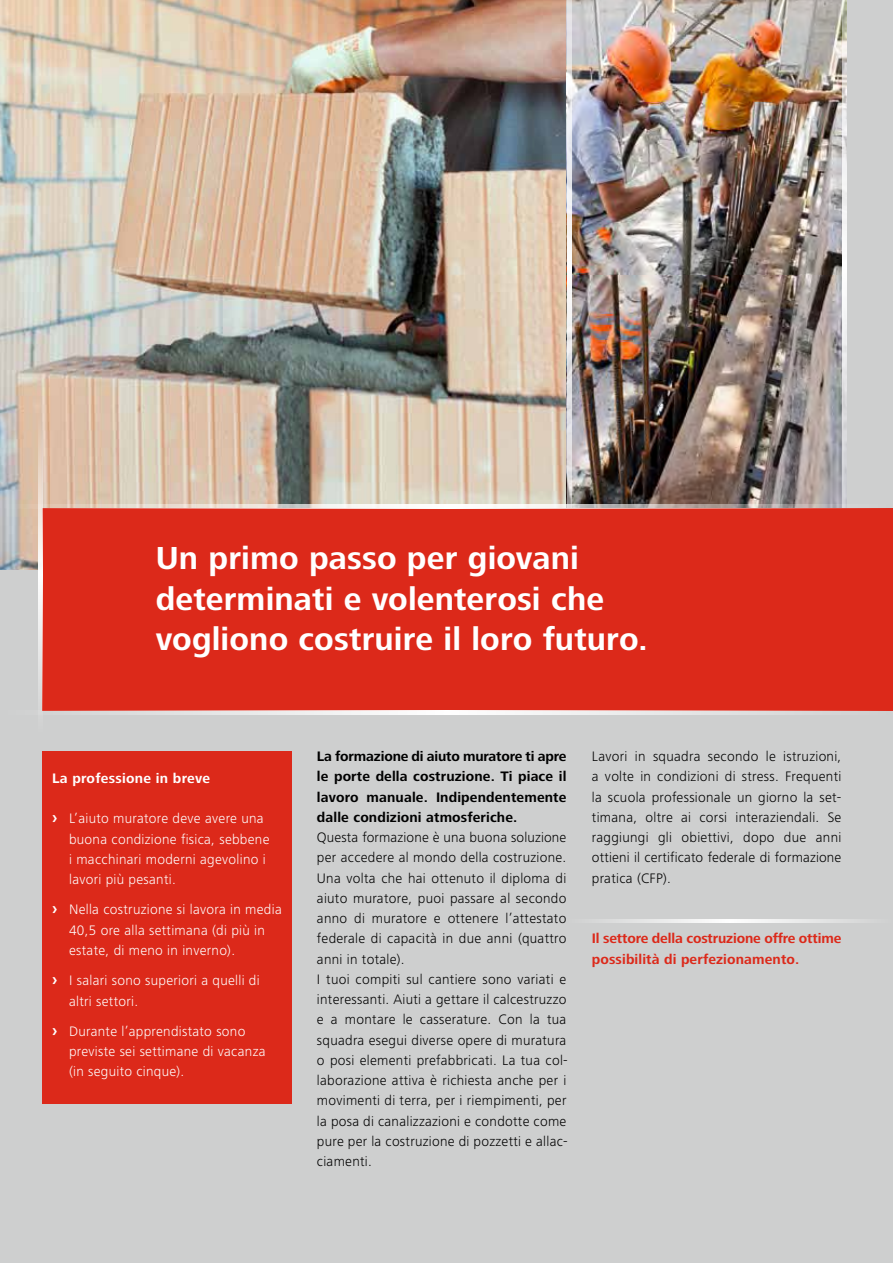
<style>
.page{position:relative;width:893px;height:1263px;background:#cecfcf}
.page>*{position:absolute;margin:0;border:0;box-sizing:border-box;transform-origin:0 0}
.t1{font:700 33px/40.5px "Frutiger Next LT";letter-spacing:.005em;color:#fff}
.t2{font:300 14.25px/20.2px "Frutiger Next LT";letter-spacing:.02em;color:#000}
.t3{font:300 14.25px/20.2px "Frutiger Next LT";letter-spacing:.02em;color:#fff}
.t4{font:700 14.25px/20.2px "Frutiger Next LT";letter-spacing:.01em;color:#000;text-align:justify}
.t5{font:700 14.25px/20.2px "Frutiger Next LT";letter-spacing:-.01em;color:#dc291a}
.t6{font:700 14.25px "Frutiger Next LT";letter-spacing:.02em;color:#fff}
.s1{font-weight:700;font-size:17.25px}
</style>
<div class="page">
<img style="left:0;top:0;width:567px;height:569px">
<img style="left:571px;top:0;width:271px;height:504px">
<svg style="left:567px;top:0;width:4px;height:504px"></svg>
<svg style="left:842px;top:0;width:4px;height:497px"></svg>
<div style="left:43px;top:508px;width:850px;height:203px;background:#dc291a"></div>
<svg style="left:0;top:504px;width:845px;height:4px"></svg>
<svg style="left:99px;top:711px;width:696px;height:4px"></svg>
<svg style="left:38px;top:415px;width:5px;height:296px"></svg>
<div style="left:43px;top:751px;width:249px;height:353px;background:#dc291a"></div>
<svg style="left:602px;top:919px;width:256px;height:4px"></svg>
<h1 class="t1" style="left:156px;top:538px;width:494px">Un primo passo per giovani determinati e volenterosi che vogliono costruire il loro futuro.</h1>
<p class="t6" style="left:52px;top:770px;width:160px">La professione in breve</p>
<p class="t3" style="left:69px;top:808px;width:202px;text-indent:-17px"><span class="s1">›</span> L’aiuto muratore deve avere una buona condizione fisica, sebbene i macchinari moderni agevolino i lavori più pesanti.</p>
<p class="t3" style="left:69px;top:900px;width:214px;text-indent:-17px"><span class="s1">›</span> Nella costruzione si lavora in media<br>40,5 ore alla settimana (di più in estate, di meno in inverno).</p>
<p class="t3" style="left:69px;top:970px;width:192px;text-indent:-17px"><span class="s1">›</span> I salari sono superiori a quelli di altri settori.</p>
<p class="t3" style="left:69px;top:1021px;width:198px;text-indent:-17px"><span class="s1">›</span> Durante l’apprendistato sono previste sei settimane di vacanza (in seguito cinque).</p>
<p class="t4" style="left:317px;top:746px;width:251px">La formazione di aiuto muratore ti apre le porte della costruzione. Ti piace il lavoro manuale. Indipendentemente dalle condizioni atmosferiche.</p>
<p class="t2" style="left:317px;top:827px;width:252px">Questa formazione è una buona soluzione per accedere al mondo della costruzione.<br>Una volta che hai ottenuto il diploma di aiuto muratore, puoi passare al secondo anno di muratore e ottenere l’attestato federale di capacità in due anni (quattro anni in totale).<br>I tuoi compiti sul cantiere sono variati e interessanti. Aiuti a gettare il calcestruzzo e a montare le casserature. Con la tua squadra esegui diverse opere di muratura o posi elementi prefabbricati. La tua col&shy;laborazione attiva è richiesta anche per i movimenti di terra, per i riempimenti, per la posa di canalizzazioni e condotte come pure per la costruzione di pozzetti e allac&shy;ciamenti.</p>
<p class="t2" style="left:592px;top:746px;width:251px;text-align:justify">Lavori in squadra secondo le istruzioni, a volte in condizioni di stress. Frequenti la scuola professionale un giorno la set&shy;timana, oltre ai corsi interaziendali. Se raggiungi gli obiettivi, dopo due anni ottieni il certificato federale di formazione pratica (CFP).</p>
<p class="t5" style="left:592px;top:928px;width:251px">Il settore della costruzione offre ottime possibilità di perfezionamento.</p>
</div>
